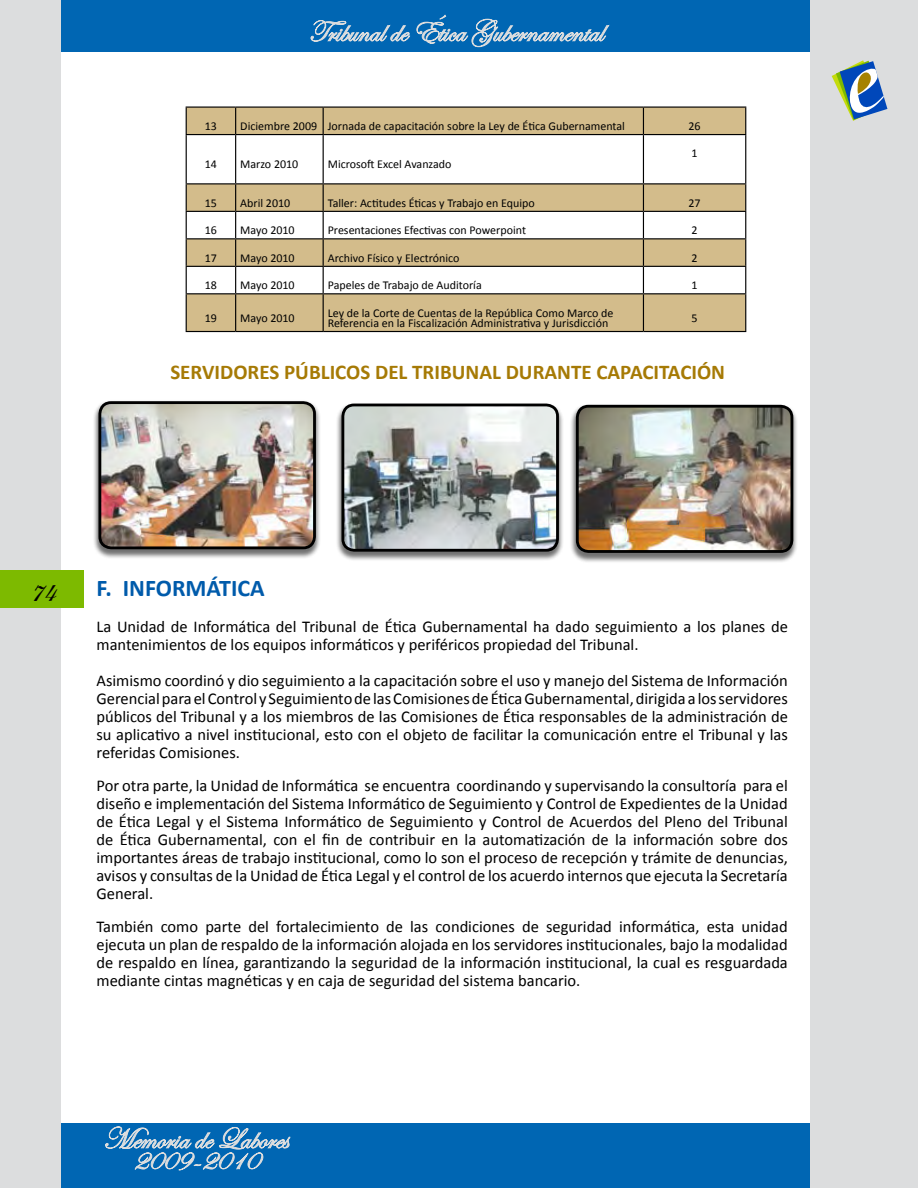
<style>
.page{position:relative;width:918px;height:1188px;background:#fff}
.page>*{position:absolute;margin:0;border:0;box-sizing:border-box;transform-origin:0 0}
.t1{font:700 24px "Calibri";color:#005bab}
.t2{font:700 21px "Calibri";color:#a67a05}
.t3{font:16.5px/18px "Calibri";color:#000;text-align:justify}
.t4{font:12px/10.2px "Calibri";color:#000}
.s1{font-family:"English 111 Vivace BT";font-weight:400;font-size:33px;color:#000}
</style>
<div class="page">
<div style="left:3px;top:0;width:858px;height:52px;background:#0066b3"></div>
<div style="left:0;top:1124px;width:860px;height:64px;background:#0066b3"></div>
<div style="left:810px;top:0;width:108px;height:1188px;background:#dcddde"></div>
<div style="left:0;top:0;width:60px;height:1188px;background:#dcddde"></div>
<div style="left:0;top:570px;width:84px;height:38px;background:#7dba00"></div>
<svg style="left:832px;top:60px;width:55px;height:61px"></svg>
<svg style="left:105px;top:1127px;width:185px;height:43px"></svg>
<svg style="left:311px;top:15px;width:298px;height:33px"></svg>
<div style="left:334px;top:401px;width:253px;height:184px;background:#000;opacity:.56"></div>
<img style="left:344px;top:405px;width:214px;height:145px">
<div style="left:341px;top:404px;width:218px;height:148px;border:3px solid #000;border-radius:11px"></div>
<div style="left:568px;top:402px;width:253px;height:184px;background:#000;opacity:.56"></div>
<img style="left:577px;top:406px;width:215px;height:145px">
<div style="left:576px;top:405px;width:217px;height:148px;border:3px solid #000;border-radius:11px"></div>
<div style="left:91px;top:399px;width:253px;height:183px;background:#000;opacity:.56"></div>
<img style="left:100px;top:403px;width:215px;height:145px">
<div style="left:98px;top:401px;width:218px;height:148px;border:3px solid #000;border-radius:11px"></div>
<div style="left:187px;top:108px;width:558px;height:223px;background:#d3bc8b"></div>
<svg style="left:187px;top:135px;width:558px;height:158px"></svg>
<hr style="left:186px;top:107px;width:50px;height:1px;background:#000">
<svg style="left:186px;top:108px;width:1px;height:26px"></svg>
<hr style="left:236px;top:107px;width:87px;height:1px;background:#000">
<svg style="left:235px;top:108px;width:1px;height:26px"></svg>
<hr style="left:323px;top:107px;width:320px;height:1px;background:#000">
<svg style="left:323px;top:108px;width:1px;height:26px"></svg>
<hr style="left:643px;top:107px;width:103px;height:1px;background:#000">
<svg style="left:643px;top:108px;width:1px;height:26px"></svg>
<svg style="left:745px;top:108px;width:1px;height:26px"></svg>
<hr style="left:186px;top:134px;width:50px;height:1px;background:#000">
<hr style="left:186px;top:135px;width:1px;height:48px;background:#000">
<hr style="left:236px;top:134px;width:87px;height:1px;background:#000">
<hr style="left:235px;top:135px;width:1px;height:48px;background:#000">
<hr style="left:323px;top:134px;width:320px;height:1px;background:#000">
<hr style="left:323px;top:135px;width:1px;height:48px;background:#000">
<hr style="left:643px;top:134px;width:103px;height:1px;background:#000">
<hr style="left:643px;top:135px;width:1px;height:48px;background:#000">
<hr style="left:745px;top:135px;width:1px;height:48px;background:#000">
<hr style="left:186px;top:183px;width:50px;height:1px;background:#000">
<hr style="left:236px;top:183px;width:87px;height:1px;background:#000">
<hr style="left:323px;top:183px;width:320px;height:1px;background:#000">
<hr style="left:643px;top:183px;width:103px;height:1px;background:#000">
<hr style="left:186px;top:211px;width:50px;height:1px;background:#000">
<hr style="left:236px;top:211px;width:87px;height:1px;background:#000">
<hr style="left:323px;top:211px;width:320px;height:1px;background:#000">
<hr style="left:643px;top:211px;width:103px;height:1px;background:#000">
<hr style="left:186px;top:238px;width:50px;height:1px;background:#000">
<hr style="left:236px;top:238px;width:87px;height:1px;background:#000">
<hr style="left:323px;top:238px;width:320px;height:1px;background:#000">
<hr style="left:643px;top:238px;width:103px;height:1px;background:#000">
<hr style="left:186px;top:266px;width:50px;height:1px;background:#000">
<svg style="left:186px;top:184px;width:1px;height:109px"></svg>
<hr style="left:236px;top:266px;width:87px;height:1px;background:#000">
<svg style="left:235px;top:184px;width:1px;height:109px"></svg>
<hr style="left:323px;top:266px;width:320px;height:1px;background:#000">
<svg style="left:323px;top:184px;width:1px;height:109px"></svg>
<hr style="left:643px;top:266px;width:103px;height:1px;background:#000">
<svg style="left:643px;top:184px;width:1px;height:109px"></svg>
<svg style="left:745px;top:184px;width:1px;height:109px"></svg>
<hr style="left:186px;top:293px;width:50px;height:1px;background:#000">
<hr style="left:186px;top:294px;width:1px;height:37px;background:#000">
<hr style="left:236px;top:293px;width:87px;height:1px;background:#000">
<hr style="left:235px;top:294px;width:1px;height:37px;background:#000">
<hr style="left:323px;top:293px;width:320px;height:1px;background:#000">
<hr style="left:323px;top:294px;width:1px;height:37px;background:#000">
<hr style="left:643px;top:293px;width:103px;height:1px;background:#000">
<hr style="left:643px;top:294px;width:1px;height:37px;background:#000">
<hr style="left:745px;top:294px;width:1px;height:37px;background:#000">
<hr style="left:186px;top:331px;width:50px;height:1px;background:#000">
<hr style="left:236px;top:331px;width:87px;height:1px;background:#000">
<hr style="left:323px;top:331px;width:320px;height:1px;background:#000">
<hr style="left:643px;top:331px;width:103px;height:1px;background:#000">
<p class="t4" style="left:205px;top:120px;width:14px">13</p>
<p class="t4" style="left:240px;top:120px;width:386px">Diciembre 2009 Jornada de capacitación sobre la Ley de Ética Gubernamental</p>
<p class="t4" style="left:689px;top:120px;width:14px">26</p>
<p class="t4" style="left:205px;top:159px;width:14px">14</p>
<p class="t4" style="left:240px;top:159px;width:60px">Marzo 2010</p>
<p class="t4" style="left:328px;top:159px;width:125px">Microsoft Excel Avanzado</p>
<p class="t4" style="left:692px;top:148px;width:8px">1</p>
<p class="t4" style="left:205px;top:197px;width:14px">15</p>
<p class="t4" style="left:240px;top:197px;width:51px">Abril 2010</p>
<p class="t4" style="left:328px;top:197px;width:209px">Taller: Actitudes Éticas y Trabajo en Equipo</p>
<p class="t4" style="left:689px;top:197px;width:14px">27</p>
<p class="t4" style="left:205px;top:225px;width:14px">16</p>
<p class="t4" style="left:240px;top:225px;width:56px">Mayo 2010</p>
<p class="t4" style="left:328px;top:225px;width:200px">Presentaciones Efectivas con Powerpoint</p>
<p class="t4" style="left:692px;top:225px;width:8px">2</p>
<p class="t4" style="left:205px;top:252px;width:14px">17</p>
<p class="t4" style="left:240px;top:252px;width:56px">Mayo 2010</p>
<p class="t4" style="left:328px;top:252px;width:133px">Archivo Físico y Electrónico</p>
<p class="t4" style="left:692px;top:252px;width:8px">2</p>
<p class="t4" style="left:205px;top:280px;width:14px">18</p>
<p class="t4" style="left:240px;top:280px;width:56px">Mayo 2010</p>
<p class="t4" style="left:328px;top:280px;width:156px">Papeles de Trabajo de Auditoría</p>
<p class="t4" style="left:692px;top:280px;width:8px">1</p>
<p class="t4" style="left:205px;top:312px;width:14px">19</p>
<p class="t4" style="left:240px;top:312px;width:56px">Mayo 2010</p>
<p class="t4" style="left:328px;top:307px;width:287px">Ley de la Corte de Cuentas de la República Como Marco de<br>Referencia en la Fiscalización Administrativa y Jurisdicción</p>
<p class="t4" style="left:692px;top:312px;width:8px">5</p>
<p class="t2" style="left:170px;top:359px;width:556px">SERVIDORES PÚBLICOS DEL TRIBUNAL DURANTE CAPACITACIÓN</p>
<p class="t1" style="left:32px;top:573px;width:234px"><span class="s1">74</span> F. INFORMÁTICA</p>
<p class="t3" style="left:96px;top:616px;width:693px">La Unidad de Informática del Tribunal de Ética Gubernamental ha dado seguimiento a los planes de mantenimientos de los equipos informáticos y periféricos propiedad del Tribunal.</p>
<p class="t3" style="left:96px;top:670px;width:693px">Asimismo coordinó y dio seguimiento a la capacitación sobre el uso y manejo del Sistema de Información Gerencial para el Control y Seguimiento de las Comisiones de Ética Gubernamental, dirigida a los servidores públicos del Tribunal y a los miembros de las Comisiones de Ética responsables de la administración de su aplicativo a nivel institucional, esto con el objeto de facilitar la comunicación entre el Tribunal y las referidas Comisiones.</p>
<p class="t3" style="left:96px;top:775px;width:693px">Por otra parte, la Unidad de Informática se encuentra coordinando y supervisando la consultoría para el diseño e implementación del Sistema Informático de Seguimiento y Control de Expedientes de la Unidad de Ética Legal y el Sistema Informático de Seguimiento y Control de Acuerdos del Pleno del Tribunal de Ética Gubernamental, con el fin de contribuir en la automatización de la información sobre dos importantes áreas de trabajo institucional, como lo son el proceso de recepción y trámite de denuncias, avisos y consultas de la Unidad de Ética Legal y el control de los acuerdo internos que ejecuta la Secretaría General.</p>
<p class="t3" style="left:96px;top:916px;width:693px">También como parte del fortalecimiento de las condiciones de seguridad informática, esta unidad ejecuta un plan de respaldo de la información alojada en los servidores institucionales, bajo la modalidad de respaldo en línea, garantizando la seguridad de la información institucional, la cual es resguardada mediante cintas magnéticas y en caja de seguridad del sistema bancario.</p>
</div>
